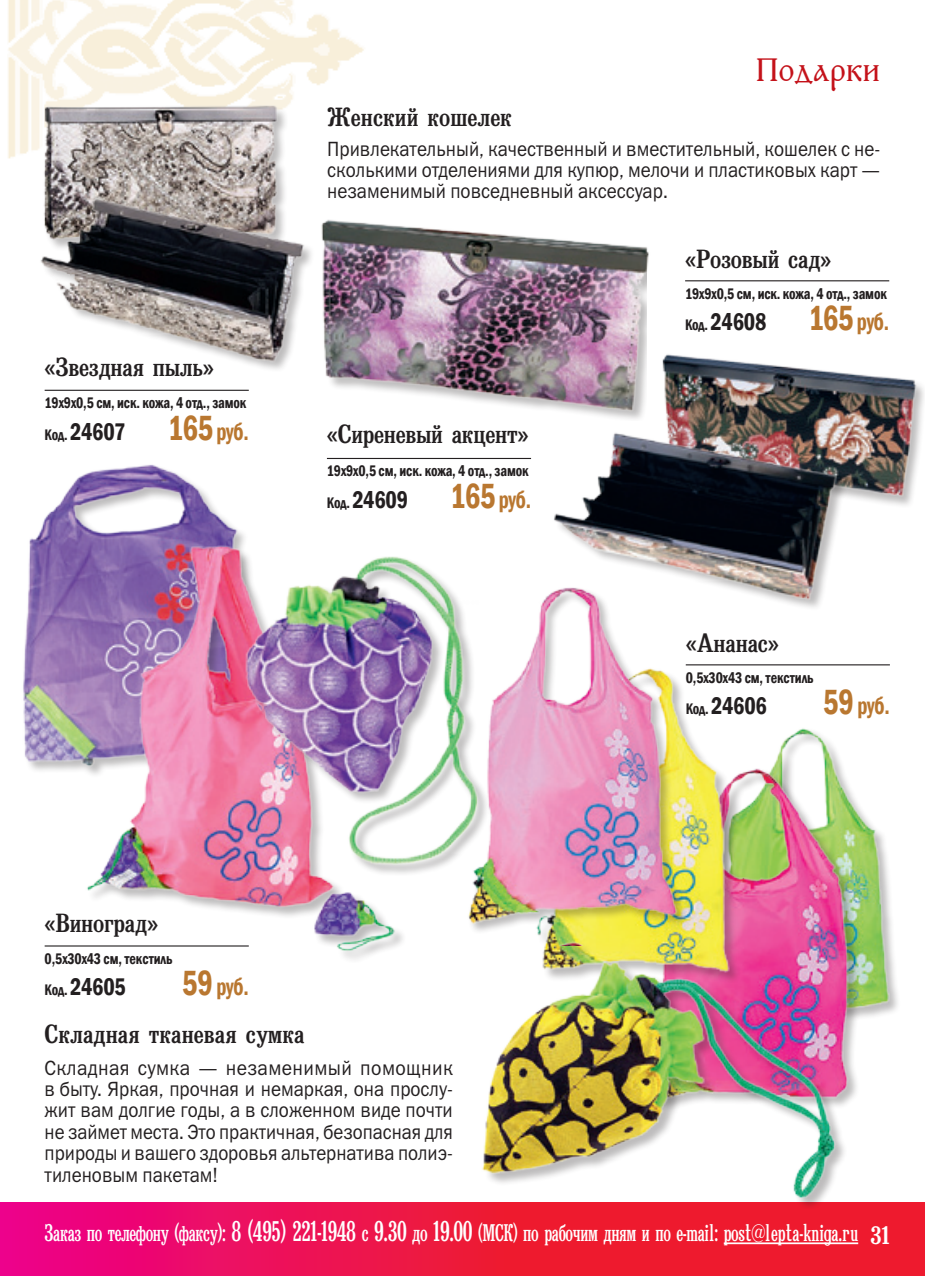
<style>
.page{position:relative;width:925px;height:1276px;background:#fff}
.page>*{position:absolute;margin:0;border:0;box-sizing:border-box;transform-origin:0 0}
.t1{font:33.75px "Zlatnik";letter-spacing:-.01em;color:#c4121a}
.Название_книги{font:25.88px "Bruskovaya C";letter-spacing:-.01em;color:#231f20}
.t2{font:600 condensed 24.75px "Franklin Gothic";letter-spacing:-.01em;color:#231f20;scale:.9 1}
.t3{font:600 condensed 24.75px "Franklin Gothic";letter-spacing:-.015em;color:#b97730;scale:.85 1}
.t4{font:24.75px "Bruskovaya C";color:#fff}
.t5{font:23.62px "Bruskovaya C";letter-spacing:-.02em;color:#fff;scale:.74 1}
.Аннотация_текст{font:20.7px/21.4px "Franklin Gothic Book C";color:#231f20;text-align:justify;scale:.93 1}
.Аннотация_текст-2{font:20.7px/21.4px "Franklin Gothic Book C";color:#231f20;text-align:justify;scale:.9 1}
.t6{font:600 condensed 15.75px "Franklin Gothic";letter-spacing:-.01em;color:#231f20;scale:.9 1}
.s1{font-size:15.75px}
.s2{font-size:36px}
.s3{font-size:28.12px}
</style>
<div class="page">
<img style="left:8px;top:0;width:356px;height:159px">
<hr style="left:45px;top:945px;width:204px;height:1px;background:#231f20">
<hr style="left:686px;top:664px;width:204px;height:1px;background:#231f20">
<hr style="left:685px;top:280px;width:204px;height:1px;background:#231f20">
<hr style="left:327px;top:458px;width:204px;height:1px;background:#231f20">
<hr style="left:45px;top:390px;width:204px;height:1px;background:#231f20">
<svg style="left:0;top:1203px;width:925px;height:73px;background:#ed1349"></svg>
<hr style="left:724px;top:1242px;width:134px;height:2px;background:#fff">
<img style="left:35px;top:87px;width:264px;height:84px">
<div style="left:41px;top:198px;width:274px;height:174px;background:#231f20;opacity:.3"></div>
<img style="left:40px;top:171px;width:275px;height:192px">
<img style="left:304px;top:207px;width:345px;height:212px">
<img style="left:662px;top:354px;width:262px;height:151px">
<img style="left:554px;top:430px;width:296px;height:177px">
<img style="left:777px;top:728px;width:121px;height:288px">
<img style="left:749px;top:757px;width:125px;height:346px">
<img style="left:686px;top:664px;width:63px;height:287px">
<img style="left:468px;top:583px;width:228px;height:362px">
<img style="left:465px;top:951px;width:378px;height:257px">
<img style="left:23px;top:464px;width:222px;height:307px">
<img style="left:79px;top:542px;width:321px;height:414px">
<img style="left:213px;top:542px;width:282px;height:333px">
<p class="Название_книги" style="left:327px;top:103px;width:186px">Женский кошелек</p>
<p class="t1" style="left:756px;top:49px;width:126px">Подарки</p>
<p class="Аннотация_текст-2" style="left:327px;top:138px;width:616px">Привлекательный, качественный и вместительный, кошелек с не&shy;сколькими отделениями для купюр, мелочи и пластиковых карт — незаменимый повседневный аксессуар.</p>
<p class="Название_книги" style="left:685px;top:246px;width:148px">«Розовый сад»</p>
<p class="Название_книги" style="left:45px;top:353px;width:171px">«Звездная пыль»</p>
<p class="t6" style="left:45px;top:392px;width:226px">19х9х0,5 см, иск. кожа, 4 отд., замок</p>
<p class="t2" style="left:45px;top:415px;width:91px"><span class="s1">Код.</span> 24607</p>
<p class="t3" style="left:168px;top:415px;width:97px"><span class="s2">165</span> руб.</p>
<p class="Название_книги" style="left:327px;top:420px;width:203px">«Сиреневый акцент»</p>
<p class="t6" style="left:327px;top:460px;width:226px">19х9х0,5 см, иск. кожа, 4 отд., замок</p>
<p class="t2" style="left:327px;top:483px;width:92px"><span class="s1">Код.</span> 24609</p>
<p class="t3" style="left:450px;top:483px;width:97px"><span class="s2">165</span> руб.</p>
<p class="Название_книги" style="left:45px;top:909px;width:115px">«Виноград»</p>
<p class="t6" style="left:45px;top:948px;width:144px">0,5х30х43 см, текстиль</p>
<p class="t2" style="left:45px;top:970px;width:92px"><span class="s1">Код.</span> 24605</p>
<p class="t3" style="left:182px;top:970px;width:80px"><span class="s2">59</span> руб.</p>
<p class="Название_книги" style="left:45px;top:1021px;width:261px">Складная тканевая сумка</p>
<p class="Аннотация_текст" style="left:45px;top:1056px;width:440px">Складная сумка — незаменимый помощник в быту. Яркая, прочная и немаркая, она прослу&shy;жит вам долгие годы, а в сложенном виде почти не займет места. Это практичная, безопасная для природы и вашего здоровья альтернатива полиэ&shy;тиленовым пакетам!</p>
<p class="t6" style="left:685px;top:283px;width:226px">19х9х0,5 см, иск. кожа, 4 отд., замок</p>
<p class="t2" style="left:685px;top:305px;width:92px"><span class="s1">Код.</span> 24608</p>
<p class="t3" style="left:808px;top:305px;width:97px"><span class="s2">165</span> руб.</p>
<p class="Название_книги" style="left:686px;top:630px;width:95px">«Ананас»</p>
<p class="t6" style="left:686px;top:667px;width:144px">0,5х30х43 см, текстиль</p>
<p class="t2" style="left:686px;top:689px;width:92px"><span class="s1">Код.</span> 24606</p>
<p class="t3" style="left:823px;top:689px;width:80px"><span class="s2">59</span> руб.</p>
<p class="t5" style="left:45px;top:1220px;width:1101px">Заказ по телефону (факсу): <span class="s3">8 (495) 221-1948</span> с <span class="s3">9.30</span> до <span class="s3">19.00</span> (МСК) по рабочим дням и по e-mail: post@lepta-kniga.ru</p>
<p class="t4" style="left:870px;top:1222px;width:21px">31</p>
</div>
